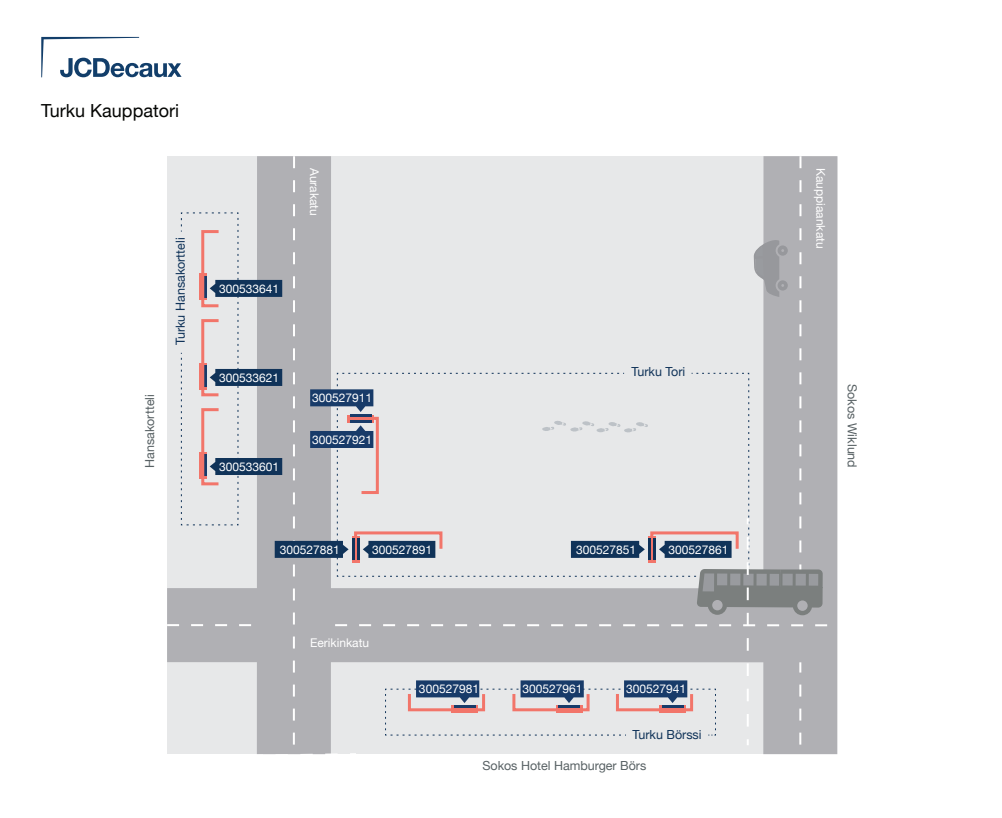
<style>
.page{position:relative;width:1002px;height:818px;background:#fff}
.page>*{position:absolute;margin:0;border:0;box-sizing:border-box;transform-origin:0 0}
.t1{font:18px "Helvetica Neue";color:#040503}
.t2{font:12.5px "Helvetica Neue";color:#586164}
.t3{font:12.5px "Helvetica Neue";color:#103359}
.t4{font:12px "Helvetica Neue";color:#fff}
</style>
<div class="page">
<svg style="left:41px;top:37px;width:141px;height:40px"></svg>
<svg style="left:167px;top:156px;width:670px;height:599px;background:#cdced1"></svg>
<h1 class="t1" style="left:41px;top:98px;width:139px">Turku Kauppatori</h1>
<p class="t2" style="left:141px;top:468px;width:75px;rotate:-90deg">Hansakortteli</p>
<p class="t3" style="left:172px;top:345px;width:109px;rotate:-90deg">Turku Hansakortteli</p>
<p class="t4" style="left:219px;top:280px;width:62px">300533641</p>
<p class="t4" style="left:219px;top:369px;width:62px">300533621</p>
<p class="t4" style="left:219px;top:458px;width:62px">300533601</p>
<p class="t4" style="left:323px;top:168px;width:50px;rotate:90deg">Aurakatu</p>
<p class="t4" style="left:829px;top:168px;width:82px;rotate:90deg">Kauppiaankatu</p>
<p class="t4" style="left:312px;top:389px;width:62px">300527911</p>
<p class="t4" style="left:312px;top:431px;width:62px">300527921</p>
<p class="t3" style="left:631px;top:362px;width:55px">Turku Tori</p>
<p class="t2" style="left:861px;top:384px;width:85px;rotate:90deg">Sokos Wiklund</p>
<p class="t4" style="left:280px;top:541px;width:62px">300527881</p>
<p class="t4" style="left:372px;top:541px;width:62px">300527891</p>
<p class="t4" style="left:576px;top:541px;width:62px">300527851</p>
<p class="t4" style="left:668px;top:541px;width:62px">300527861</p>
<p class="t4" style="left:310px;top:634px;width:61px">Eerikinkatu</p>
<p class="t4" style="left:419px;top:680px;width:62px">300527981</p>
<p class="t4" style="left:522px;top:680px;width:62px">300527961</p>
<p class="t4" style="left:626px;top:680px;width:62px">300527941</p>
<p class="t3" style="left:632px;top:725px;width:71px">Turku Börssi</p>
<p class="t2" style="left:482px;top:756px;width:165px">Sokos Hotel Hamburger Börs</p>
</div>
